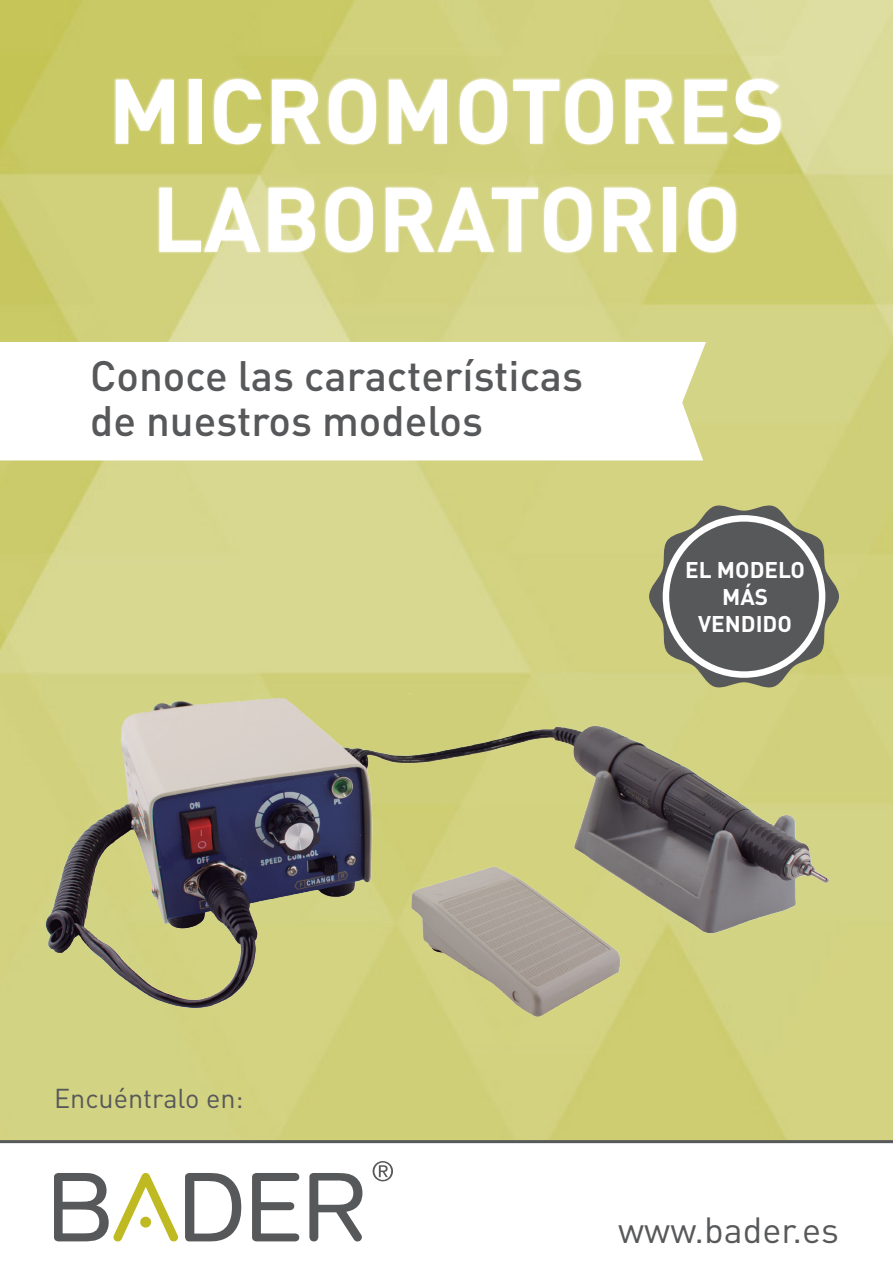
<style>
.page{position:relative;width:893px;height:1263px;background:#fff}
.page>*{position:absolute;margin:0;border:0;box-sizing:border-box;transform-origin:0 0}
.t1{font:700 90px "DIN Pro";color:#fff}
.t2{font:500 42px "DIN Pro";color:#57585a}
.t3{font:36px "DIN Pro";color:#57585a}
.t4{font:27px "DIN Pro";color:#57585a}
.t5{font:700 22.5px/27px "DIN Pro";color:#fff;text-align:center}
</style>
<div class="page">
<img style="left:0;top:0;width:893px;height:1140px">
<hr style="left:0;top:1140px;width:893px;height:3px;background:#57585a">
<svg style="left:309px;top:1173px;width:53px;height:69px"></svg>
<svg style="left:185px;top:1173px;width:56px;height:68px"></svg>
<svg style="left:252px;top:1173px;width:47px;height:68px"></svg>
<svg style="left:54px;top:1173px;width:124px;height:69px"></svg>
<div style="left:140px;top:1217px;width:11px;height:10px;background:#bfba22;border-radius:50%"></div>
<svg style="left:373px;top:1161px;width:20px;height:20px"></svg>
<div style="left:113px;top:76px;width:670px;height:178px;background:#fff;opacity:.75"></div>
<svg style="left:0;top:342px;width:706px;height:118px"></svg>
<svg style="left:649px;top:503px;width:190px;height:148px;background:#7f806f"></svg>
<img style="left:29px;top:651px;width:830px;height:380px">
<p class="t1" style="left:108px;top:50px;width:678px">MICROMOTORES</p>
<p class="t1" style="left:152px;top:158px;width:591px">LABORATORIO</p>
<p class="t2" style="left:90px;top:347px;width:494px">Conoce las características</p>
<p class="t2" style="left:90px;top:392px;width:394px">de nuestros modelos</p>
<p class="t5" style="left:685px;top:556px;width:121px">EL MODELO<br>MÁS</p>
<p class="t5" style="left:698px;top:610px;width:95px">VENDIDO</p>
<p class="t4" style="left:54px;top:1080px;width:191px">Encuéntralo en:</p>
<p class="t3" style="left:618px;top:1205px;width:222px">www.bader.es</p>
</div>
